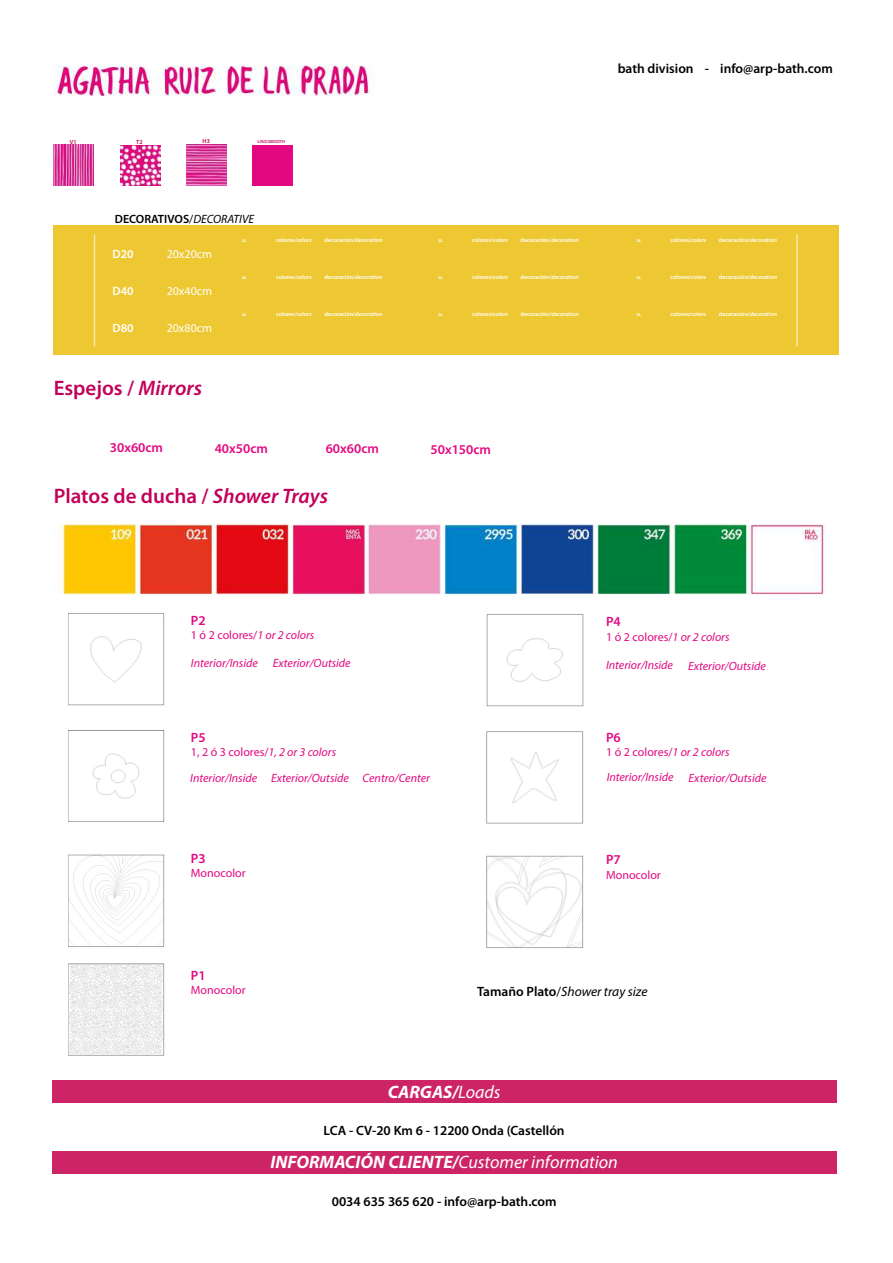
<style>
.page{position:relative;width:893px;height:1263px;background:#fff}
.page>*{position:absolute;margin:0;border:0;box-sizing:border-box;transform-origin:0 0}
.t1{font:600 21px "Myriad Pro";color:#c20059}
.t2{font:italic 700 18px "Myriad Pro";color:#fff}
.t3{font:600 13.5px "Myriad Pro";color:#000}
.t4{font:600 13.5px "Myriad Pro";color:#e30880}
.t5{font:italic 13.5px "Myriad Pro";color:#000}
.t6{font:italic 12px/25.8px "Myriad Pro";color:#e30880}
.t7{font:12px "Myriad Pro";color:#e30880}
.t8{font:600 12px "Myriad Pro";color:#000}
.t9{font:12px "Myriad Pro";color:#fff}
.t10{font:600 12px "Myriad Pro";color:#fff}
.t11{font:600 6px "Myriad Pro";color:#fff}
.t12{font:600 6px "Myriad Pro";color:#c20059}
.t13{font:italic 600 4.5px "Myriad Pro";color:#c20059}
.s1{font-style:normal}
.s2{font-weight:400}
.s3{font-weight:400;font-style:italic}
.s4{font-style:italic}
.s5{font-weight:600;font-style:normal}
</style>
<div class="page">
<img style="left:54px;top:65px;width:319px;height:31px">
<div style="left:252px;top:145px;width:40px;height:40px;background:#e30880"></div>
<img style="left:186px;top:145px;width:41px;height:40px">
<img style="left:120px;top:145px;width:40px;height:41px">
<img style="left:54px;top:145px;width:40px;height:40px">
<div style="left:54px;top:225px;width:785px;height:129px;background:#eec832"></div>
<hr style="left:796px;top:234px;width:2px;height:113px;background:#fff">
<hr style="left:94px;top:234px;width:1px;height:113px;background:#fff">
<img style="left:58px;top:524px;width:768px;height:71px">
<img style="left:68px;top:613px;width:97px;height:443px">
<img style="left:486px;top:614px;width:98px;height:334px">
<div style="left:52px;top:1080px;width:785px;height:23px;background:#cc2464"></div>
<div style="left:52px;top:1151px;width:785px;height:22px;background:#cc2464"></div>
<p class="t12" style="left:70px;top:138px;width:8px">V1</p>
<p class="t12" style="left:136px;top:138px;width:8px">T2</p>
<p class="t12" style="left:203px;top:137px;width:9px">H3</p>
<p class="t13" style="left:258px;top:139px;width:29px"><span class="s1">LISO/</span>SMOOTH</p>
<h3 class="t3" style="left:618px;top:60px;width:217px">bath division - info@arp-bath.com</h3>
<h3 class="t8" style="left:115px;top:211px;width:141px">DECORATIVOS<span class="s2">/</span><span class="s3">DECORATIVE</span></h3>
<h3 class="t10" style="left:113px;top:246px;width:23px">D20</h3>
<h3 class="t9" style="left:167px;top:246px;width:47px">20x20cm</h3>
<h3 class="t10" style="left:113px;top:283px;width:23px">D40</h3>
<h3 class="t9" style="left:167px;top:283px;width:47px">20x40cm</h3>
<h3 class="t10" style="left:113px;top:320px;width:23px">D80</h3>
<h3 class="t9" style="left:167px;top:321px;width:47px">20x80cm</h3>
<p class="t11" style="left:276px;top:236px;width:37px">colores/<span class="s4">colors</span></p>
<p class="t11" style="left:472px;top:236px;width:37px">colores/<span class="s4">colors</span></p>
<p class="t11" style="left:671px;top:236px;width:37px">colores/<span class="s4">colors</span></p>
<p class="t11" style="left:276px;top:273px;width:37px">colores/<span class="s4">colors</span></p>
<p class="t11" style="left:472px;top:273px;width:37px">colores/<span class="s4">colors</span></p>
<p class="t11" style="left:671px;top:273px;width:37px">colores/<span class="s4">colors</span></p>
<p class="t11" style="left:276px;top:311px;width:37px">colores/<span class="s4">colors</span></p>
<p class="t11" style="left:472px;top:311px;width:37px">colores/<span class="s4">colors</span></p>
<p class="t11" style="left:671px;top:311px;width:37px">colores/<span class="s4">colors</span></p>
<p class="t11" style="left:324px;top:236px;width:60px">decoración/<span class="s4">decoration</span></p>
<p class="t11" style="left:521px;top:236px;width:60px">decoración/<span class="s4">decoration</span></p>
<p class="t11" style="left:719px;top:236px;width:60px">decoración/<span class="s4">decoration</span></p>
<p class="t11" style="left:324px;top:273px;width:60px">decoración/<span class="s4">decoration</span></p>
<p class="t11" style="left:521px;top:273px;width:60px">decoración/<span class="s4">decoration</span></p>
<p class="t11" style="left:719px;top:273px;width:60px">decoración/<span class="s4">decoration</span></p>
<p class="t11" style="left:324px;top:311px;width:60px">decoración/<span class="s4">decoration</span></p>
<p class="t11" style="left:521px;top:311px;width:60px">decoración/<span class="s4">decoration</span></p>
<p class="t11" style="left:719px;top:311px;width:60px">decoración/<span class="s4">decoration</span></p>
<p class="t11" style="left:242px;top:236px;width:6px">u.</p>
<p class="t11" style="left:438px;top:236px;width:6px">u.</p>
<p class="t11" style="left:637px;top:236px;width:6px">u.</p>
<p class="t11" style="left:242px;top:273px;width:6px">u.</p>
<p class="t11" style="left:438px;top:273px;width:6px">u.</p>
<p class="t11" style="left:637px;top:273px;width:6px">u.</p>
<p class="t11" style="left:242px;top:311px;width:6px">u.</p>
<p class="t11" style="left:438px;top:311px;width:6px">u.</p>
<p class="t11" style="left:637px;top:311px;width:6px">u.</p>
<h1 class="t1" style="left:54px;top:375px;width:150px">Espejos / <span class="s4">Mirrors</span></h1>
<h3 class="t4" style="left:110px;top:439px;width:55px">30x60cm</h3>
<h3 class="t4" style="left:215px;top:440px;width:55px">40x50cm</h3>
<h3 class="t4" style="left:326px;top:440px;width:55px">60x60cm</h3>
<h3 class="t4" style="left:431px;top:441px;width:62px">50x150cm</h3>
<h1 class="t1" style="left:54px;top:483px;width:276px">Platos de ducha / <span class="s4">Shower Trays</span></h1>
<h3 class="t4" style="left:191px;top:612px;width:16px">P2</h3>
<h3 class="t7" style="left:191px;top:628px;width:125px">1 ó 2 colores/<span class="s4">1 or 2 colors</span></h3>
<h3 class="t4" style="left:606px;top:613px;width:16px">P4</h3>
<h3 class="t7" style="left:606px;top:629px;width:125px">1 ó 2 colores/<span class="s4">1 or 2 colors</span></h3>
<h3 class="t6" style="left:191px;top:650px;width:68px">Interior/Inside</h3>
<h3 class="t6" style="left:606px;top:652px;width:68px">Interior/Inside</h3>
<h3 class="t6" style="left:273px;top:650px;width:79px">Exterior/Outside</h3>
<h3 class="t6" style="left:688px;top:653px;width:79px">Exterior/Outside</h3>
<h3 class="t4" style="left:191px;top:728px;width:16px">P5</h3>
<h3 class="t6" style="left:190px;top:739px;width:147px"><span class="s1">1, 2 ó 3 colores/</span>1, 2 or 3 colors<br>Interior/Inside</h3>
<h3 class="t4" style="left:606px;top:729px;width:16px">P6</h3>
<h3 class="t7" style="left:606px;top:745px;width:125px">1 ó 2 colores/<span class="s4">1 or 2 colors</span></h3>
<h3 class="t6" style="left:271px;top:765px;width:160px">Exterior/Outside Centro/Center</h3>
<h3 class="t6" style="left:607px;top:764px;width:68px">Interior/Inside</h3>
<h3 class="t6" style="left:689px;top:765px;width:79px">Exterior/Outside</h3>
<h3 class="t4" style="left:191px;top:850px;width:16px">P3</h3>
<h3 class="t7" style="left:191px;top:866px;width:56px">Monocolor</h3>
<h3 class="t4" style="left:606px;top:851px;width:16px">P7</h3>
<h3 class="t7" style="left:606px;top:867px;width:56px">Monocolor</h3>
<h3 class="t4" style="left:191px;top:966px;width:16px">P1</h3>
<h3 class="t7" style="left:191px;top:982px;width:56px">Monocolor</h3>
<h3 class="t5" style="left:477px;top:983px;width:172px"><span class="s5">Tamaño Plato</span><span class="s1">/</span>Shower tray size</h3>
<h2 class="t2" style="left:388px;top:1080px;width:114px">CARGAS/<span class="s2">Loads</span></h2>
<h3 class="t3" style="left:324px;top:1122px;width:243px">LCA - CV-20 Km 6 - 12200 Onda (Castellón</h3>
<h2 class="t2" style="left:270px;top:1150px;width:349px">INFORMACIÓN CLIENTE/<span class="s2">Customer information</span></h2>
<h3 class="t3" style="left:332px;top:1193px;width:226px">0034 635 365 620 - info@arp-bath.com</h3>
</div>
